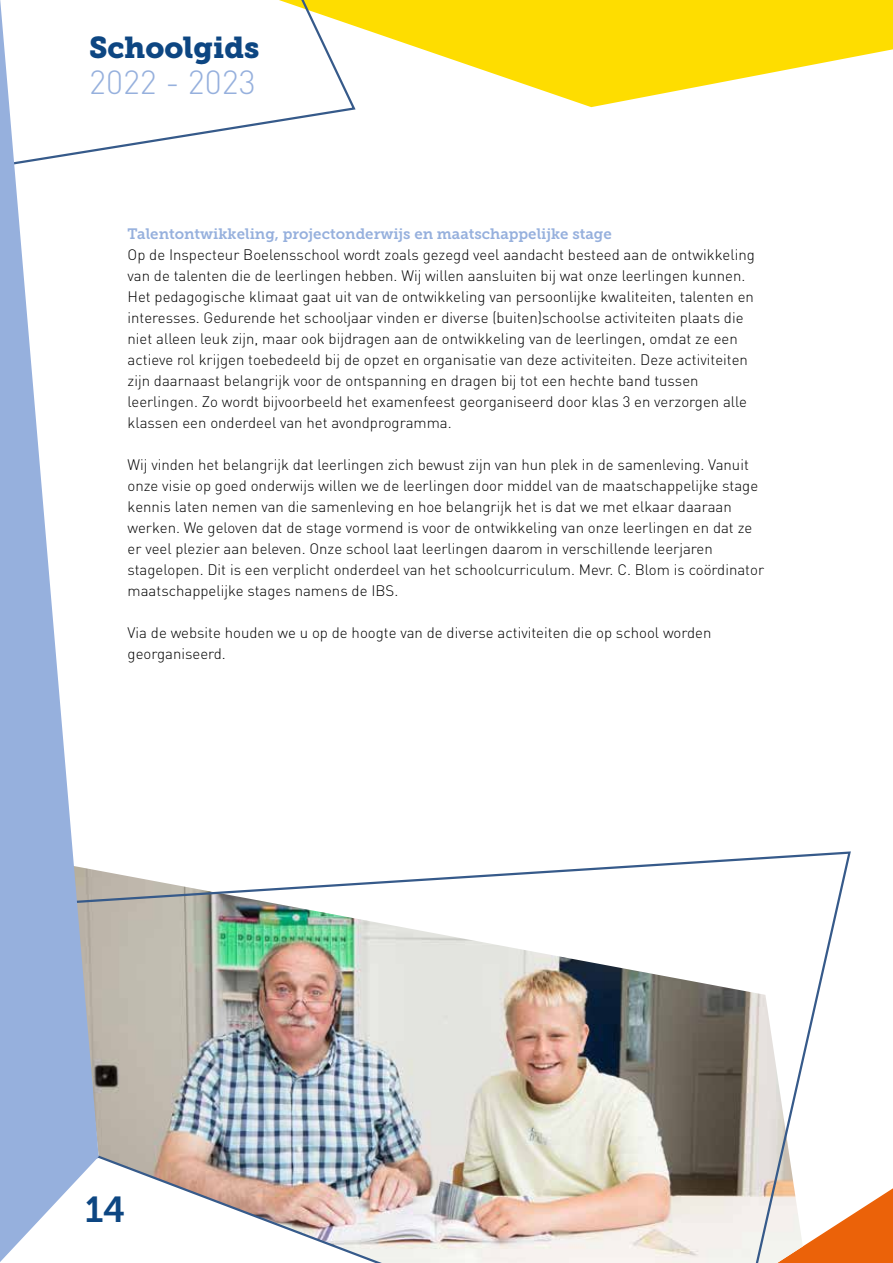
<style>
.page{position:relative;width:893px;height:1263px;background:#fff}
.page>*{position:absolute;margin:0;border:0;box-sizing:border-box;transform-origin:0 0}
.t1{font:36px "Museo Slab 700";color:#0d4682}
.t2{font:300 33px "DIN Pro";color:#96b0dd}
.t3{font:30px "Museo Slab 900";color:#0d4682}
.t4{font:300 15px/21px "DIN Pro";color:#000}
.t5{font:15px "Museo Slab 700";color:#96b0dd}
</style>
<div class="page">
<svg style="left:357px;top:0;width:536px;height:107px;fill:#fedd00"></svg>
<svg style="left:99px;top:0;width:258px;height:151px"></svg>
<svg style="left:852px;top:1188px;width:41px;height:75px"></svg>
<img style="left:99px;top:851px;width:753px;height:412px">
<img style="left:99px;top:1154px;width:600px;height:109px">
<svg style="left:0;top:0;width:99px;height:1262px;fill:#9ab0dd"></svg>
<h3 class="t3" style="left:89px;top:30px;width:172px">Schoolgids</h3>
<h2 class="t2" style="left:89px;top:59px;width:168px">2022 - 2023</h2>
<p class="t5" style="left:128px;top:225px;width:486px">Talentontwikkeling, projectonderwijs en maatschappelijke stage</p>
<p class="t4" style="left:128px;top:243px;width:629px">Op de Inspecteur Boelensschool wordt zoals gezegd veel aandacht besteed aan de ontwikkeling van de talenten die de leerlingen hebben. Wij willen aansluiten bij wat onze leerlingen kunnen.<br>Het pedagogische klimaat gaat uit van de ontwikkeling van persoonlijke kwaliteiten, talenten en interesses. Gedurende het schooljaar vinden er diverse (buiten)schoolse activiteiten plaats die niet alleen leuk zijn, maar ook bijdragen aan de ontwikkeling van de leerlingen, omdat ze een actieve rol krijgen toebedeeld bij de opzet en organisatie van deze activiteiten. Deze activiteiten zijn daarnaast belangrijk voor de ontspanning en dragen bij tot een hechte band tussen leerlingen. Zo wordt bijvoorbeeld het examenfeest georganiseerd door klas 3 en verzorgen alle klassen een onderdeel van het avondprogramma.</p>
<p class="t4" style="left:128px;top:453px;width:638px">Wij vinden het belangrijk dat leerlingen zich bewust zijn van hun plek in de samenleving. Vanuit onze visie op goed onderwijs willen we de leerlingen door middel van de maatschappelijke stage kennis laten nemen van die samenleving en hoe belangrijk het is dat we met elkaar daaraan werken. We geloven dat de stage vormend is voor de ontwikkeling van onze leerlingen en dat ze er veel plezier aan beleven. Onze school laat leerlingen daarom in verschillende leerjaren stagelopen. Dit is een verplicht onderdeel van het schoolcurriculum. Mevr. C. Blom is coördinator maatschappelijke stages namens de IBS.</p>
<p class="t4" style="left:128px;top:621px;width:585px">Via de website houden we u op de hoogte van de diverse activiteiten die op school worden georganiseerd.</p>
<h1 class="t1" style="left:85px;top:1189px;width:42px">14</h1>
</div>
